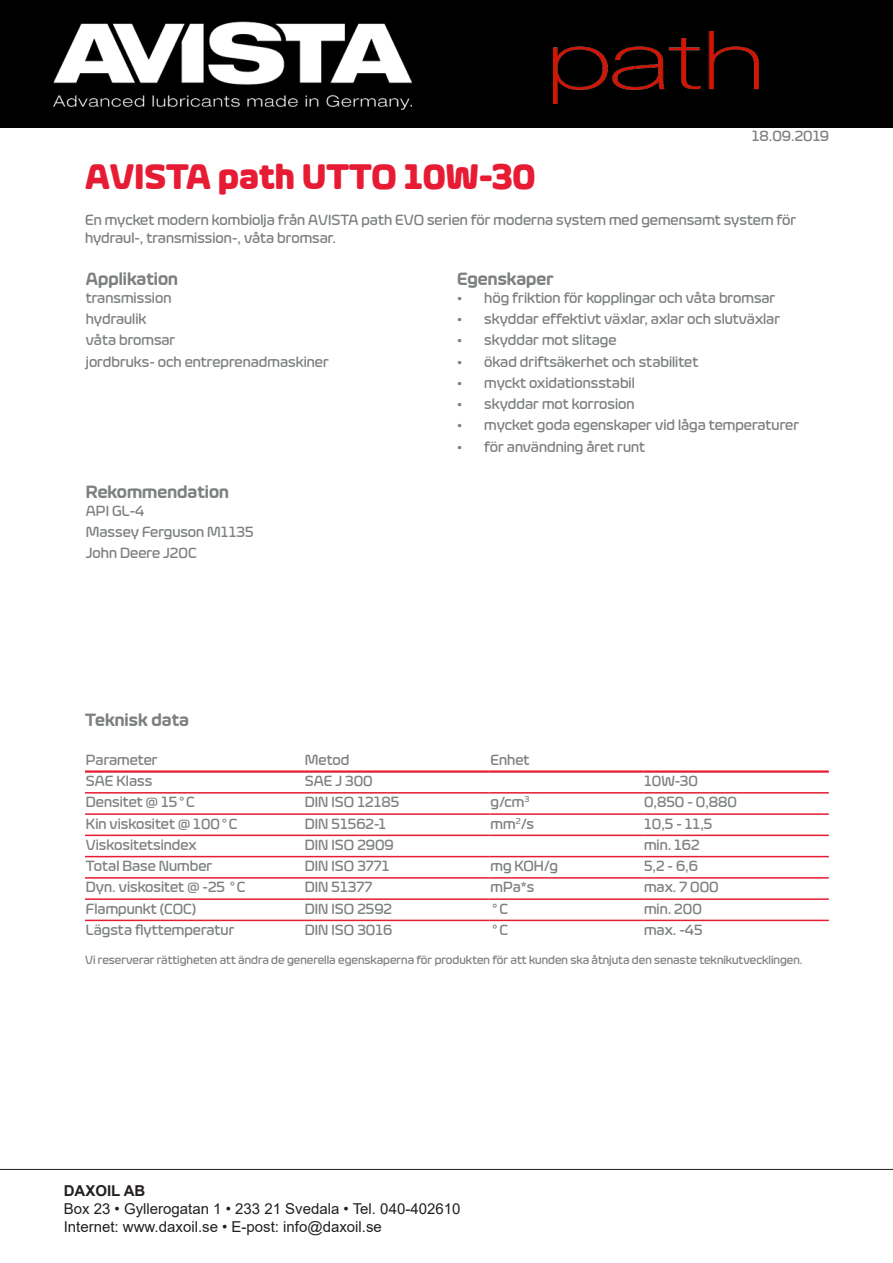
<style>
.page{position:relative;width:893px;height:1263px;background:#fff}
.page>*{position:absolute;margin:0;border:0;box-sizing:border-box;transform-origin:0 0}
.Rubrik{font:700 36px "Eurosoft W03";color:#e71c34}
.Underrubrik{font:600 18px "Eurosoft W03";color:#7d8081}
.Stycke{font:500 15px/18px "Eurosoft W03";color:#7d8081}
.t1{font:15px "Arial";color:#231f20}
.t2{font:700 15px "Arial";color:#231f20}
.Stycke-2{font:15px "Franklin Gothic";color:#7d8081}
.Stycke-3{font:500 12px "Eurosoft W03";color:#7d8081}
.s1{font-family:"Franklin Gothic";font-weight:400}
.s2{font-family:"Eurosoft W03";font-weight:500}
</style>
<div class="page">
<img style="left:0;top:0;width:893px;height:128px">
<hr style="left:0;top:1169px;width:893px;height:1px;background:#231f20">
<hr style="left:85px;top:770px;width:219px;height:3px;background:#e71c34">
<hr style="left:304px;top:770px;width:186px;height:3px;background:#e71c34">
<hr style="left:490px;top:770px;width:153px;height:3px;background:#e71c34">
<hr style="left:643px;top:770px;width:186px;height:3px;background:#e71c34">
<hr style="left:85px;top:792px;width:219px;height:1px;background:#e71c34">
<hr style="left:304px;top:792px;width:186px;height:1px;background:#e71c34">
<hr style="left:490px;top:792px;width:153px;height:1px;background:#e71c34">
<hr style="left:643px;top:792px;width:186px;height:1px;background:#e71c34">
<hr style="left:85px;top:813px;width:219px;height:2px;background:#e71c34">
<hr style="left:304px;top:813px;width:186px;height:2px;background:#e71c34">
<hr style="left:490px;top:813px;width:153px;height:2px;background:#e71c34">
<hr style="left:643px;top:813px;width:186px;height:2px;background:#e71c34">
<hr style="left:85px;top:834px;width:219px;height:2px;background:#e71c34">
<hr style="left:304px;top:834px;width:186px;height:2px;background:#e71c34">
<hr style="left:490px;top:834px;width:153px;height:2px;background:#e71c34">
<hr style="left:643px;top:834px;width:186px;height:2px;background:#e71c34">
<hr style="left:85px;top:856px;width:219px;height:1px;background:#e71c34">
<hr style="left:304px;top:856px;width:186px;height:1px;background:#e71c34">
<hr style="left:490px;top:856px;width:153px;height:1px;background:#e71c34">
<hr style="left:643px;top:856px;width:186px;height:1px;background:#e71c34">
<hr style="left:85px;top:877px;width:219px;height:2px;background:#e71c34">
<hr style="left:304px;top:877px;width:186px;height:2px;background:#e71c34">
<hr style="left:490px;top:877px;width:153px;height:2px;background:#e71c34">
<hr style="left:643px;top:877px;width:186px;height:2px;background:#e71c34">
<hr style="left:85px;top:898px;width:219px;height:2px;background:#e71c34">
<hr style="left:304px;top:898px;width:186px;height:2px;background:#e71c34">
<hr style="left:490px;top:898px;width:153px;height:2px;background:#e71c34">
<hr style="left:643px;top:898px;width:186px;height:2px;background:#e71c34">
<hr style="left:85px;top:920px;width:219px;height:1px;background:#e71c34">
<hr style="left:304px;top:920px;width:186px;height:1px;background:#e71c34">
<hr style="left:490px;top:920px;width:153px;height:1px;background:#e71c34">
<hr style="left:643px;top:920px;width:186px;height:1px;background:#e71c34">
<img style="left:553px;top:32px;width:257px;height:72px">
<p class="Stycke" style="left:752px;top:127px;width:79px">18.09.2019</p>
<p class="Rubrik" style="left:85px;top:155px;width:452px">AVISTA path UTTO 10W-30</p>
<p class="Stycke" style="left:85px;top:211px;width:713px">En mycket modern kombiolja från AVISTA path EVO serien för moderna system med gemensamt system för hydraul-, transmission-, våta bromsar.</p>
<p class="Underrubrik" style="left:86px;top:268px;width:94px">Applikation</p>
<p class="Underrubrik" style="left:457px;top:268px;width:98px">Egenskaper</p>
<p class="Stycke" style="left:86px;top:289px;width:87px">transmission</p>
<p class="Stycke" style="left:457px;top:289px;width:320px">• hög friktion för kopplingar och våta bromsar</p>
<p class="Stycke" style="left:86px;top:310px;width:62px">hydraulik</p>
<p class="Stycke" style="left:457px;top:310px;width:325px">• skyddar effektivt växlar, axlar och slutväxlar</p>
<p class="Stycke" style="left:86px;top:331px;width:91px">våta bromsar</p>
<p class="Stycke" style="left:457px;top:331px;width:161px">• skyddar mot slitage</p>
<p class="Stycke" style="left:86px;top:352px;width:245px">jordbruks- och entreprenadmaskiner</p>
<p class="Stycke" style="left:457px;top:352px;width:243px">• ökad driftsäkerhet och stabilitet</p>
<p class="Stycke" style="left:457px;top:374px;width:179px">• myckt oxidationsstabil</p>
<p class="Stycke" style="left:457px;top:395px;width:179px">• skyddar mot korrosion</p>
<p class="Stycke" style="left:457px;top:416px;width:344px">• mycket goda egenskaper vid låga temperaturer</p>
<p class="Stycke" style="left:457px;top:438px;width:189px">• för användning året runt</p>
<p class="Underrubrik" style="left:86px;top:481px;width:145px">Rekommendation</p>
<p class="Stycke" style="left:86px;top:502px;width:60px">API GL-4</p>
<p class="Stycke" style="left:86px;top:523px;width:169px">Massey Ferguson M1135</p>
<p class="Stycke" style="left:86px;top:544px;width:112px">John Deere J20C</p>
<p class="Underrubrik" style="left:85px;top:710px;width:106px">Teknisk data</p>
<p class="Stycke" style="left:86px;top:751px;width:73px">Parameter</p>
<p class="Stycke" style="left:305px;top:751px;width:46px">Metod</p>
<p class="Stycke" style="left:491px;top:751px;width:41px">Enhet</p>
<p class="Stycke" style="left:86px;top:772px;width:68px">SAE Klass</p>
<p class="Stycke" style="left:305px;top:772px;width:69px">SAE J 300</p>
<p class="Stycke" style="left:644px;top:772px;width:55px">10W-30</p>
<p class="Stycke" style="left:86px;top:793px;width:110px">Densitet @ 15<span class="s1">°</span>C</p>
<p class="Stycke" style="left:305px;top:793px;width:96px">DIN ISO 12185</p>
<p class="Stycke" style="left:491px;top:793px;width:40px">g/cm<sup>3</sup></p>
<p class="Stycke" style="left:644px;top:793px;width:95px">0,850 - 0,880</p>
<p class="Stycke" style="left:86px;top:814px;width:153px">Kin viskositet @ 100<span class="s1">°</span>C</p>
<p class="Stycke" style="left:305px;top:814px;width:83px">DIN 51562-1</p>
<p class="Stycke" style="left:491px;top:814px;width:45px">mm<sup>2</sup>/s</p>
<p class="Stycke" style="left:644px;top:814px;width:70px">10,5 - 11,5</p>
<p class="Stycke" style="left:86px;top:836px;width:112px">Viskositetsindex</p>
<p class="Stycke" style="left:305px;top:836px;width:90px">DIN ISO 2909</p>
<p class="Stycke" style="left:644px;top:836px;width:57px">min. 162</p>
<p class="Stycke" style="left:86px;top:857px;width:128px">Total Base Number</p>
<p class="Stycke" style="left:305px;top:857px;width:86px">DIN ISO 3771</p>
<p class="Stycke" style="left:491px;top:857px;width:69px">mg KOH/g</p>
<p class="Stycke" style="left:644px;top:857px;width:55px">5,2 - 6,6</p>
<p class="Stycke" style="left:86px;top:878px;width:161px">Dyn. viskositet @ -25 <span class="s1">°</span>C</p>
<p class="Stycke" style="left:305px;top:878px;width:69px">DIN 51377</p>
<p class="Stycke" style="left:491px;top:878px;width:45px">mPa*s</p>
<p class="Stycke" style="left:644px;top:878px;width:76px">max. 7 000</p>
<p class="Stycke" style="left:86px;top:899px;width:112px">Flampunkt (COC)</p>
<p class="Stycke" style="left:305px;top:899px;width:89px">DIN ISO 2592</p>
<p class="Stycke-2" style="left:491px;top:899px;width:19px">°<span class="s2">C</span></p>
<p class="Stycke" style="left:644px;top:899px;width:59px">min. 200</p>
<p class="Stycke" style="left:86px;top:921px;width:150px">Lägsta flyttemperatur</p>
<p class="Stycke" style="left:305px;top:921px;width:89px">DIN ISO 3016</p>
<p class="Stycke-2" style="left:491px;top:920px;width:19px">°<span class="s2">C</span></p>
<p class="Stycke" style="left:644px;top:921px;width:60px">max. -45</p>
<p class="Stycke-3" style="left:85px;top:953px;width:719px">Vi reserverar rättigheten att ändra de generella egenskaperna för produkten för att kunden ska åtnjuta den senaste teknikutvecklingen.</p>
<p class="t2" style="left:64px;top:1180px;width:83px">DAXOIL AB</p>
<p class="t1" style="left:64px;top:1199px;width:398px">Box 23 • Gyllerogatan 1 • 233 21 Svedala • Tel. 040-402610</p>
<p class="t1" style="left:64px;top:1217px;width:320px">Internet: www.daxoil.se • E-post: info@daxoil.se</p>
</div>
